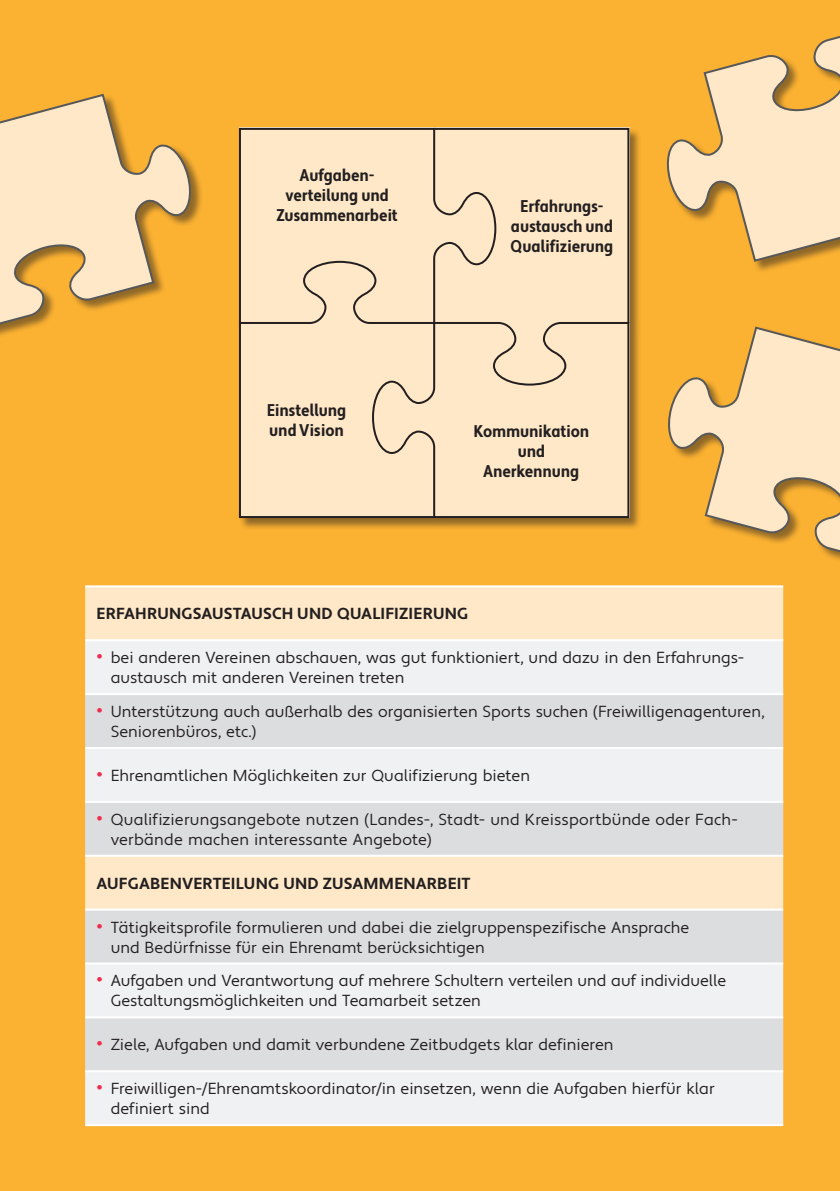
<style>
.page{position:relative;width:840px;height:1191px;background:#fff}
.page>*{position:absolute;margin:0;border:0;box-sizing:border-box;transform-origin:0 0}
.t1{font:700 condensed 17px/20px "Apertura";letter-spacing:-.01em;color:#231f20;text-align:center}
.t2{font:16px/20px "Apertura";color:#231f20}
.t3{font:700 16px "Apertura";letter-spacing:.01em;color:#231f20}
.s1{font-size:22px;color:#ee2e4e}
</style>
<div class="page">
<div style="left:0;top:0;width:839px;height:1191px;background:#fbb131"></div>
<div style="left:238px;top:128px;width:403px;height:402px;background:#231f20;opacity:.5"></div>
<div style="left:238px;top:325px;width:133px;height:194px;background:#fee8c7"></div>
<div style="left:371px;top:325px;width:259px;height:194px;background:#fee8c7"></div>
<div style="left:238px;top:127px;width:194px;height:198px;background:#fee8c7"></div>
<div style="left:432px;top:127px;width:198px;height:198px;background:#fee8c7"></div>
<div style="left:85px;top:587px;width:697px;height:52px;background:#fee8c7"></div>
<div style="left:85px;top:641px;width:697px;height:483px;background:#f0f1f2"></div>
<svg style="left:85px;top:695px;width:697px;height:375px;background:#e6e4e1"></svg>
<hr style="left:85px;top:585px;width:697px;height:2px;background:#fff">
<hr style="left:85px;top:639px;width:697px;height:2px;background:#fff">
<hr style="left:85px;top:693px;width:697px;height:2px;background:#fff">
<hr style="left:85px;top:747px;width:697px;height:2px;background:#fff">
<hr style="left:85px;top:801px;width:697px;height:2px;background:#fff">
<hr style="left:85px;top:854px;width:697px;height:2px;background:#fff">
<hr style="left:85px;top:908px;width:697px;height:2px;background:#fff">
<hr style="left:85px;top:962px;width:697px;height:2px;background:#fff">
<hr style="left:85px;top:1016px;width:697px;height:2px;background:#fff">
<hr style="left:85px;top:1070px;width:697px;height:2px;background:#fff">
<hr style="left:85px;top:1124px;width:697px;height:2px;background:#fff">
<div style="left:0;top:94px;width:203px;height:251px;background:#231f20;opacity:.5"></div>
<svg style="left:0;top:93px;width:193px;height:242px"></svg>
<div style="left:667px;top:22px;width:172px;height:251px;background:#231f20;opacity:.5"></div>
<svg style="left:666px;top:22px;width:173px;height:241px"></svg>
<svg style="left:668px;top:326px;width:171px;height:234px"></svg>
<p class="t1" style="left:276px;top:166px;width:123px">Aufgaben&shy;verteilung und<br>Zusammenarbeit</p>
<p class="t1" style="left:266px;top:401px;width:81px;text-align:left">Einstellung und Vision</p>
<p class="t1" style="left:510px;top:197px;width:105px">Erfahrungs&shy;austausch und<br>Qualifizierung</p>
<p class="t1" style="left:473px;top:421px;width:117px">Kommunikation und<br>Anerkennung</p>
<p class="t3" style="left:96px;top:604px;width:373px">ERFAHRUNGSAUSTAUSCH UND QUALIFIZIERUNG</p>
<p class="t2" style="left:111px;top:648px;width:633px;text-indent:-14px"><span class="s1">•</span> bei anderen Vereinen abschauen, was gut funktioniert, und dazu in den Erfahrungs&shy;austausch mit anderen Vereinen treten</p>
<p class="t2" style="left:111px;top:702px;width:655px;text-indent:-14px"><span class="s1">•</span> Unterstützung auch außerhalb des organisierten Sports suchen (Freiwilligenagenturen,<br>Seniorenbüros, etc.)</p>
<p class="t2" style="left:96px;top:766px;width:435px"><span class="s1">•</span> Ehrenamtlichen Möglichkeiten zur Qualifizierung bieten</p>
<p class="t2" style="left:111px;top:810px;width:626px;text-indent:-14px"><span class="s1">•</span> Qualifizierungsangebote nutzen (Landes-, Stadt- und Kreissportbünde oder Fach&shy;verbände machen interessante Angebote)</p>
<p class="t3" style="left:96px;top:873px;width:375px">AUFGABENVERTEILUNG UND ZUSAMMENARBEIT</p>
<p class="t2" style="left:111px;top:917px;width:580px;text-indent:-14px"><span class="s1">•</span> Tätigkeitsprofile formulieren und dabei die zielgruppenspezifische Ansprache und -Bedürfnisse für ein Ehrenamt berücksichtigen</p>
<p class="t2" style="left:111px;top:971px;width:616px;text-indent:-14px"><span class="s1">•</span> Aufgaben und Verantwortung auf mehrere Schultern verteilen und auf individuelle<br>Gestaltungsmöglichkeiten und Teamarbeit setzen</p>
<p class="t2" style="left:96px;top:1035px;width:518px"><span class="s1">•</span> Ziele, Aufgaben und damit verbundene Zeitbudgets klar definieren</p>
<p class="t2" style="left:111px;top:1079px;width:605px;text-indent:-14px"><span class="s1">•</span> Freiwilligen-/Ehrenamtskoordinator/in einsetzen, wenn die Aufgaben hierfür klar definiert sind</p>
</div>
